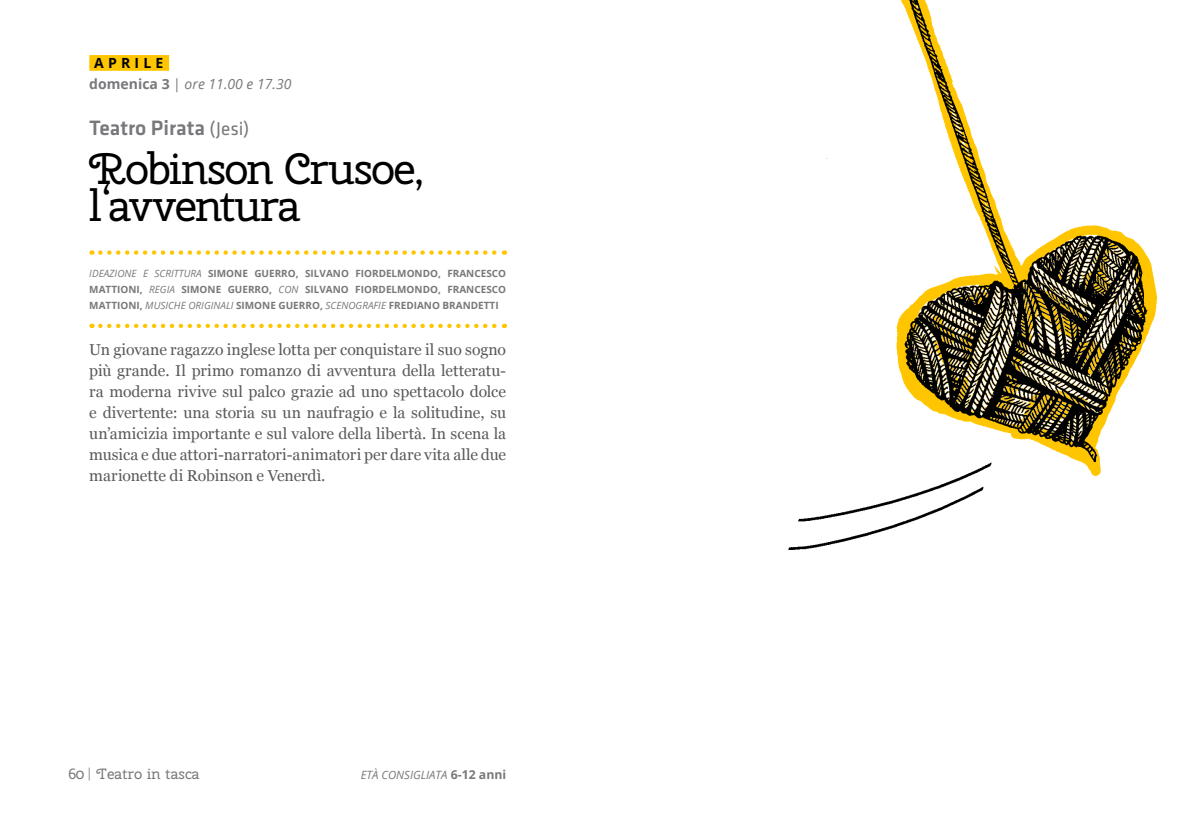
<style>
.page{position:relative;width:1191px;height:819px;background:#fff}
.page>*{position:absolute;margin:0;border:0;box-sizing:border-box;transform-origin:0 0}
.t1{font:43.75px/36.8px "Cherry Swash";letter-spacing:-.03em;color:#000}
.t2{font:500 21.53px "Klavika";color:#77787b}
.t3{font:15.75px/21px "Georgia";letter-spacing:-.005em;color:#58595b;text-align:justify}
.t4{font:14.88px "Cherry Swash";color:#77787b}
.t5{font:italic 14px/21px "Open Sans";color:#77787b}
.t6{font:italic 11.38px "Open Sans";color:#77787b}
.t7{font:700 9.97px "Open Sans";color:#77787b}
.t8{font:italic 9.97px "Open Sans";color:#77787b}
.s1{font-weight:700;font-style:normal;color:#000}
.s2{font-weight:700;font-style:normal}
.s3{font-style:normal}
.s4{font-weight:400;font-size:19.25px}
.s5{font-weight:400;font-style:italic}
.s6{font-family:"Baskerville";font-size:14px}
.s7{font-weight:700;font-style:normal;font-size:12.25px}
</style>
<div class="page">
<div style="left:89px;top:55px;width:80px;height:16px;background:#ffc600"></div>
<svg style="left:100px;top:250px;width:405px;height:5px"></svg>
<svg style="left:100px;top:324px;width:405px;height:4px"></svg>
<img style="left:788px;top:0;width:370px;height:550px">
<p class="t5" style="left:89px;top:52px;width:204px;text-indent:5px"><span class="s1">APRIL E<br></span><span class="s2">DOMENICA 3</span> <span class="s3">|</span> ORE 11.00 E 17.30</p>
<h2 class="t2" style="left:89px;top:116px;width:162px">Teatro Pirata <span class="s4">(Jesi)</span></h2>
<h1 class="t1" style="left:89px;top:150px;width:336px">Robinson Crusoe, l‘avventura</h1>
<p class="t8" style="left:89px;top:267px;width:91px">IDEAZIONE E SCRITTURA</p>
<p class="t7" style="left:208px;top:266px;width:18px">SIMONE</p>
<p class="t7" style="left:254px;top:266px;width:23px">GUERRO</p>
<p class="t7" style="left:296px;top:266px;width:32px">, SILVANO</p>
<p class="t7" style="left:355px;top:266px;width:17px">FIORDE</p>
<p class="t7" style="left:391px;top:266px;width:15px">LMONDO</p>
<p class="t7" style="left:438px;top:266px;width:23px">, FRAN</p>
<p class="t7" style="left:474px;top:266px;width:31px">CESCO</p>
<p class="t7" style="left:89px;top:282px;width:110px">MATTION I, <span class="s5">REGIA</span> SIMONE</p>
<p class="t7" style="left:228px;top:282px;width:23px">GUERRO</p>
<p class="t7" style="left:269px;top:282px;width:59px">, <span class="s5">CON</span> SILVANO</p>
<p class="t7" style="left:355px;top:282px;width:17px">FIORDE</p>
<p class="t7" style="left:391px;top:282px;width:15px">LMONDO</p>
<p class="t7" style="left:438px;top:282px;width:23px">, FRAN</p>
<p class="t7" style="left:474px;top:282px;width:31px">CESCO</p>
<p class="t7" style="left:89px;top:298px;width:64px">MATTION I, <span class="s5">MUS</span></p>
<p class="t8" style="left:165px;top:298px;width:88px">ICHE ORIGINAL I <span class="s2">SIMONE</span></p>
<p class="t7" style="left:278px;top:298px;width:23px">GUERRO</p>
<p class="t8" style="left:320px;top:298px;width:82px"><span class="s2">,</span> SCENOGRAFIE <span class="s2">FRED</span></p>
<p class="t7" style="left:414px;top:298px;width:12px">IANO</p>
<p class="t7" style="left:442px;top:298px;width:15px">BRANDETT</p>
<p class="t7" style="left:495px;top:298px;width:5px">I</p>
<p class="t3" style="left:89px;top:338px;width:418px">Un giovane ragazzo inglese lotta per conquistare il suo sogno più grande. Il primo romanzo di avventura della letteratu&shy;ra moderna rivive sul palco grazie ad uno spettacolo dolce e divertente: una storia su un naufragio e la solitudine, su un’amicizia importante e sul valore della libertà. In scena la musica e due attori-narratori-animatori per dare vita alle due marionette di Robinson e Venerdì.</p>
<p class="t4" style="left:68px;top:764px;width:133px">60<span class="s6">|</span> Teatro in tasca</p>
<p class="t6" style="left:361px;top:767px;width:147px">ETÀ CONSIGLIATA <span class="s7">6-12 ANNI</span></p>
</div>
